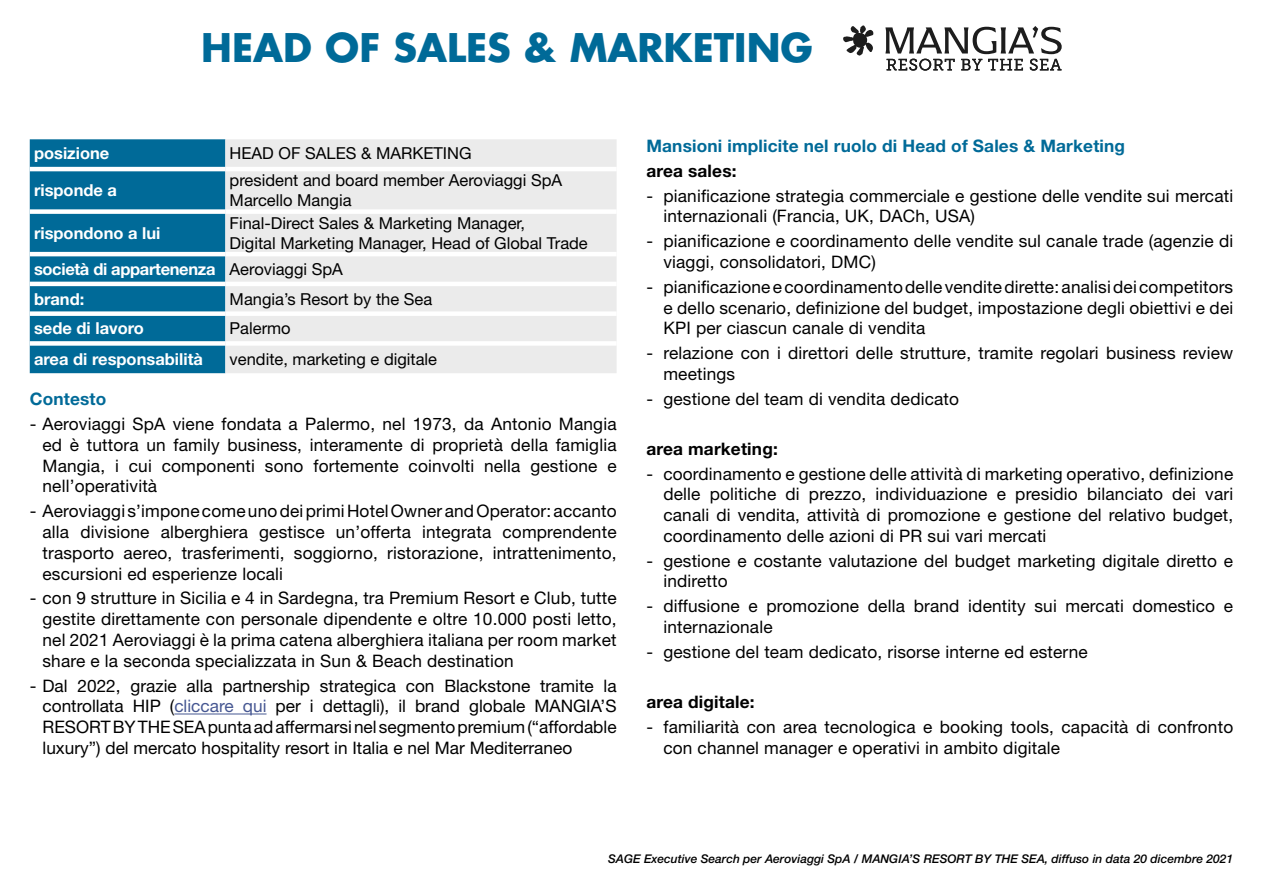
<style>
.page{position:relative;width:1263px;height:893px;background:#fff}
.page>*{position:absolute;margin:0;border:0;box-sizing:border-box;transform-origin:0 0}
.t1{font:700 38.4px "Futura Std";color:#006a98}
.t2{font:17.25px/20.7px "Helvetica Neue LT Std";letter-spacing:.01em;color:#000;text-align:justify}
.t3{font:700 17.25px "Helvetica Neue LT Std";letter-spacing:.01em;color:#006a98}
.t4{font:700 17.25px "Helvetica Neue LT Std";letter-spacing:.01em;color:#000}
.t5{font:16.5px/19.8px "Helvetica Neue LT Std";color:#000}
.t6{font:700 16.5px "Helvetica Neue LT Std";color:#fff}
.t7{font:700 16.5px/29.7px "Helvetica Neue LT Std";letter-spacing:-.02em;color:#fff}
.t8{font:italic 500 12px "Helvetica Neue LT Std";color:#000}
.s1{font-weight:400;color:#000}
.s2{color:#465792}
</style>
<div class="page">
<div style="left:30px;top:139px;width:195px;height:234px;background:#006a98"></div>
<div style="left:225px;top:139px;width:392px;height:234px;background:#ebebeb"></div>
<hr style="left:30px;top:167px;width:195px;height:4px;background:#fff">
<hr style="left:225px;top:167px;width:392px;height:4px;background:#fff">
<div style="left:30px;top:209px;width:195px;height:5px;background:#fff"></div>
<div style="left:225px;top:209px;width:392px;height:5px;background:#fff"></div>
<hr style="left:30px;top:252px;width:195px;height:4px;background:#fff">
<hr style="left:225px;top:252px;width:392px;height:4px;background:#fff">
<hr style="left:30px;top:282px;width:195px;height:4px;background:#fff">
<hr style="left:225px;top:282px;width:392px;height:4px;background:#fff">
<div style="left:30px;top:311px;width:195px;height:5px;background:#fff"></div>
<div style="left:225px;top:311px;width:392px;height:5px;background:#fff"></div>
<div style="left:30px;top:341px;width:195px;height:5px;background:#fff"></div>
<div style="left:225px;top:341px;width:392px;height:5px;background:#fff"></div>
<hr style="left:174px;top:713px;width:93px;height:1px;background:#465792">
<svg style="left:843px;top:26px;width:30px;height:30px"></svg>
<svg style="left:885px;top:26px;width:177px;height:45px"></svg>
<h1 class="t1" style="left:201px;top:22px;width:613px">HEAD OF SALES &amp; MARKETING</h1>
<p class="t6" style="left:34px;top:143px;width:77px">posizione</p>
<p class="t5" style="left:230px;top:143px;width:244px">HEAD OF SALES &amp; MARKETING</p>
<p class="t6" style="left:34px;top:180px;width:85px">risponde a</p>
<p class="t5" style="left:230px;top:170px;width:334px">president and board member Aeroviaggi SpA<br>Marcello Mangia</p>
<p class="t6" style="left:34px;top:223px;width:128px">rispondono a lui</p>
<p class="t5" style="left:230px;top:213px;width:360px">Final-Direct Sales &amp; Marketing Manager,<br>Digital Marketing Manager, Head of Global Trade</p>
<p class="t7" style="left:34px;top:254px;width:310px">società di appartenenza <span class="s1">Aeroviaggi SpA </span>brand:</p>
<p class="t5" style="left:230px;top:289px;width:204px">Mangia’s Resort by the Sea</p>
<p class="t6" style="left:34px;top:318px;width:111px">sede di lavoro</p>
<p class="t5" style="left:230px;top:318px;width:63px">Palermo</p>
<p class="t6" style="left:34px;top:349px;width:170px">area di responsabilità</p>
<p class="t5" style="left:230px;top:349px;width:209px">vendite, marketing e digitale</p>
<p class="t3" style="left:30px;top:389px;width:78px">Contesto</p>
<p class="t2" style="left:43px;top:414px;width:576px;text-indent:-13px">- Aeroviaggi SpA viene fondata a Palermo, nel 1973, da Antonio Mangia ed è tuttora un family business, interamente di proprietà della famiglia Mangia, i cui componenti sono fortemente coinvolti nella gestione e nell’operatività</p>
<p class="t2" style="left:43px;top:501px;width:576px;text-indent:-13px">- Aeroviaggi s’impone come uno dei primi Hotel Owner and Operator: accanto alla divisione alberghiera gestisce un’offerta integrata comprendente trasporto aereo, trasferimenti, soggiorno, ristorazione, intrattenimento, escursioni ed esperienze locali</p>
<p class="t2" style="left:43px;top:588px;width:576px;text-indent:-13px">- con 9 strutture in Sicilia e 4 in Sardegna, tra Premium Resort e Club, tutte gestite direttamente con personale dipendente e oltre 10.000 posti letto, nel 2021 Aeroviaggi è la prima catena alberghiera italiana per room market share e la seconda specializzata in Sun &amp; Beach destination</p>
<p class="t2" style="left:43px;top:675px;width:576px;text-indent:-13px">- Dal 2022, grazie alla partnership strategica con Blackstone tramite la controllata HIP (<span class="s2">cliccare qui</span> per i dettagli), il brand globale MANGIA’S RESORT BY THE SEA punta ad affermarsi nel segmento premium (“affordable luxury”) del mercato hospitality resort in Italia e nel Mar Mediterraneo</p>
<p class="t3" style="left:646px;top:135px;width:480px">Mansioni implicite nel ruolo di Head of Sales &amp; Marketing</p>
<p class="t4" style="left:646px;top:160px;width:92px">area sales:</p>
<p class="t2" style="left:663px;top:185px;width:571px;text-indent:-17px">- pianificazione strategia commerciale e gestione delle vendite sui mercati internazionali (Francia, UK, DACh, USA)</p>
<p class="t2" style="left:663px;top:230px;width:571px;text-indent:-17px">- pianificazione e coordinamento delle vendite sul canale trade (agenzie di viaggi, consolidatori, DMC)</p>
<p class="t2" style="left:663px;top:276px;width:571px;text-indent:-17px">- pianificazione e coordinamento delle vendite dirette: analisi dei competitors e dello scenario, definizione del budget, impostazione degli obiettivi e dei KPI per ciascun canale di vendita</p>
<p class="t2" style="left:663px;top:342px;width:571px;text-indent:-17px">- relazione con i direttori delle strutture, tramite regolari business review meetings</p>
<p class="t2" style="left:646px;top:388px;width:314px">- gestione del team di vendita dedicato</p>
<p class="t4" style="left:646px;top:438px;width:133px">area marketing:</p>
<p class="t2" style="left:663px;top:463px;width:571px;text-indent:-17px">- coordinamento e gestione delle attività di marketing operativo, definizione delle politiche di prezzo, individuazione e presidio bilanciato dei vari canali di vendita, attività di promozione e gestione del relativo budget, coordinamento delle azioni di PR sui vari mercati</p>
<p class="t2" style="left:663px;top:550px;width:571px;text-indent:-17px">- gestione e costante valutazione del budget marketing digitale diretto e indiretto</p>
<p class="t2" style="left:663px;top:596px;width:571px;text-indent:-17px">- diffusione e promozione della brand identity sui mercati domestico e internazionale</p>
<p class="t2" style="left:646px;top:641px;width:443px">- gestione del team dedicato, risorse interne ed esterne</p>
<p class="t4" style="left:646px;top:691px;width:110px">area digitale:</p>
<p class="t2" style="left:663px;top:716px;width:571px;text-indent:-17px">- familiarità con area tecnologica e booking tools, capacità di confronto con channel manager e operativi in ambito digitale</p>
<p class="t8" style="left:608px;top:852px;width:627px">SAGE Executive Search per Aeroviaggi SpA / MANGIA’S RESORT BY THE SEA, diffuso in data 20 dicembre 2021</p>
</div>
